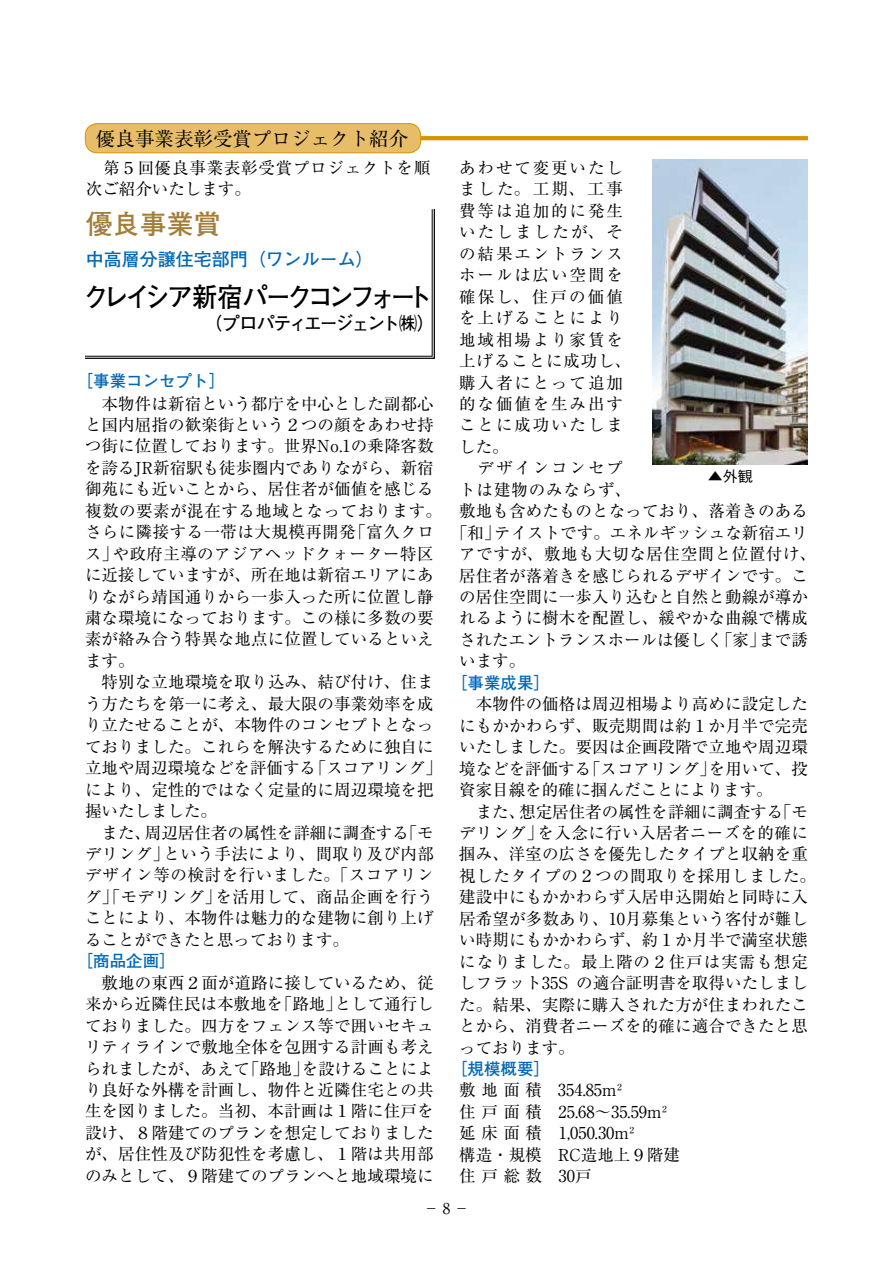
<style>
.page{position:relative;width:893px;height:1263px;background:#fff}
.page>*{position:absolute;margin:0;border:0;box-sizing:border-box;transform-origin:0 0}
.t1{font:700 27px "Futo Go B101 Pro";letter-spacing:-.165em;color:#000;scale:.94 1}
.t2{font:700 27px "Futo Go B101 Pro";color:#a37e39}
.t3{font:19.5px "Ryumin Pro";color:#000}
.t4{font:700 18px "Futo Go B101 Pro";color:#0068b7}
.t5{font:700 18px "Futo Go B101 Pro";letter-spacing:-.13em;color:#000}
.t6{font:16.5px/21.5px "Ryumin Pro";letter-spacing:.005em;color:#000}
.t7{font:16.5px "Ryumin Pro";letter-spacing:.115em;color:#000}
.t8{font:16.5px/21.3px "Ryumin Pro";letter-spacing:.045em;color:#000}
.t9{font:700 16.5px "Futo Go B101 Pro";color:#0068b7}
.t10{font:16.5px "Ryumin Pro";letter-spacing:.035em;color:#000}
.t11{font:16.5px "Ryumin Pro";letter-spacing:.055em;color:#000}
.t12{font:16.5px "Ryumin Pro";letter-spacing:.13em;color:#000}
.t13{font:15px "Ryumin Pro";color:#000}
.t14{font:500 15px "Gothic BBB Pro";color:#000}
</style>
<div class="page">
<svg style="left:85px;top:208px;width:350px;height:151px"></svg>
<img style="left:652px;top:159px;width:156px;height:305px">
<svg style="left:421px;top:136px;width:387px;height:4px;background:#d59504"></svg>
<div style="left:85px;top:124px;width:336px;height:29px;background:#e7bd6a;border-radius:12px"></div>
<div style="left:85px;top:123px;width:336px;height:30px;border:1px solid #d59400;border-radius:12px"></div>
<p class="t3" style="left:96px;top:123px;width:313px">優良事業表彰受賞プロジェクト紹介</p>
<p class="t8" style="left:86px;top:156px;width:346px">　第５回優良事業表彰受賞プロジェクトを順次ご紹介いたします。</p>
<h1 class="t2" style="left:86px;top:202px;width:136px">優良事業賞</h1>
<p class="t4" style="left:86px;top:245px;width:289px">中高層分譲住宅部門（ワンルーム）</p>
<h1 class="t1" style="left:84px;top:275px;width:373px">クレイシア新宿パークコンフォート</h1>
<p class="t5" style="left:204px;top:309px;width:232px">（プロパティエージェント㈱）</p>
<p class="t9" style="left:77px;top:368px;width:150px">［事業コンセプト］</p>
<p class="t6" style="left:85px;top:391px;width:358px">　本物件は新宿という都庁を中心とした副都心と国内屈指の歓楽街という２つの顔をあわせ持つ街に位置しております。世界No.1の乗降客数を誇るJR新宿駅も徒歩圏内でありながら、新宿御苑にも近いことから、居住者が価値を感じる複数の要素が混在する地域となっております。さらに隣接する一帯は大規模再開発「富久クロス」や政府主導のアジアヘッドクォーター特区に近接していますが、所在地は新宿エリアにありながら靖国通りから一歩入った所に位置し静粛な環境になっております。この様に多数の要素が絡み合う特異な地点に位置しているといえます。<br>　特別な立地環境を取り込み、結び付け、住まう方たちを第一に考え、最大限の事業効率を成り立たせることが、本物件のコンセプトとなっておりました。これらを解決するために独自に立地や周辺環境などを評価する「スコアリング」により、定性的ではなく定量的に周辺環境を把握いたしました。<br>　また、周辺居住者の属性を詳細に調査する「モデリング」という手法により、間取り及び内部デザイン等の検討を行いました。「スコアリング」「モデリング」を活用して、商品企画を行うことにより、本物件は魅力的な建物に創り上げることができたと思っております。</p>
<p class="t9" style="left:77px;top:948px;width:101px">［商品企画］</p>
<p class="t6" style="left:85px;top:971px;width:350px;text-align:justify">　敷地の東西２面が道路に接しているため、従来から近隣住民は本敷地を「路地」として通行しておりました。四方をフェンス等で囲いセキュリティラインで敷地全体を包囲する計画も考えられましたが、あえて「路地」を設けることにより良好な外構を計画し、物件と近隣住宅との共生を図りました。当初、本計画は１階に住戸を設け、８階建てのプランを想定しておりましたが、居住性及び防犯性を考慮し、１階は共用部のみとして、９階建てのプランへと地域環境に</p>
<p class="t7" style="left:459px;top:155px;width:165px">あわせて変更いたし</p>
<p class="t6" style="left:459px;top:177px;width:165px">ました。工期、工事</p>
<p class="t7" style="left:459px;top:198px;width:165px">費等は追加的に発生</p>
<p class="t12" style="left:459px;top:219px;width:165px">いたしましたが、そ</p>
<p class="t7" style="left:459px;top:241px;width:165px">の結果エントランス</p>
<p class="t7" style="left:459px;top:262px;width:165px">ホールは広い空間を</p>
<p class="t12" style="left:459px;top:284px;width:165px">確保し、住戸の価値</p>
<p class="t7" style="left:459px;top:305px;width:165px">を上げることにより</p>
<p class="t7" style="left:459px;top:326px;width:165px">地域相場より家賃を</p>
<p class="t11" style="left:459px;top:348px;width:173px">上げることに成功し、</p>
<p class="t7" style="left:459px;top:369px;width:165px">購入者にとって追加</p>
<p class="t7" style="left:459px;top:391px;width:165px">的な価値を生み出す</p>
<p class="t7" style="left:459px;top:412px;width:165px">ことに成功いたしま</p>
<p class="t6" style="left:459px;top:435px;width:51px">した。</p>
<p class="t7" style="left:459px;top:455px;width:165px">　デザインコンセプ</p>
<p class="t11" style="left:459px;top:477px;width:173px">トは建物のみならず、</p>
<p class="t6" style="left:459px;top:499px;width:350px">敷地も含めたものとなっており、落着きのある</p>
<p class="t6" style="left:451px;top:521px;width:358px">「和」テイストです。エネルギッシュな新宿エリ</p>
<p class="t10" style="left:459px;top:541px;width:358px">アですが、敷地も大切な居住空間と位置付け、</p>
<p class="t6" style="left:459px;top:563px;width:350px">居住者が落着きを感じられるデザインです。こ</p>
<p class="t6" style="left:459px;top:585px;width:350px">の居住空間に一歩入り込むと自然と動線が導か</p>
<p class="t6" style="left:459px;top:606px;width:350px">れるように樹木を配置し、緩やかな曲線で構成</p>
<p class="t6" style="left:459px;top:628px;width:350px">されたエントランスホールは優しく「家」まで誘</p>
<p class="t6" style="left:459px;top:649px;width:67px">います。</p>
<p class="t9" style="left:451px;top:669px;width:100px">［事業成果］</p>
<p class="t6" style="left:459px;top:692px;width:358px">　本物件の価格は周辺相場より高めに設定したにもかかわらず、販売期間は約１か月半で完売いたしました。要因は企画段階で立地や周辺環境などを評価する「スコアリング」を用いて、投資家目線を的確に掴んだことによります。<br>　また、想定居住者の属性を詳細に調査する「モデリング」を入念に行い入居者ニーズを的確に掴み、洋室の広さを優先したタイプと収納を重視したタイプの２つの間取りを採用しました。建設中にもかかわらず入居申込開始と同時に入居希望が多数あり、10月募集という客付が難しい時期にもかかわらず、約１か月半で満室状態になりました。最上階の２住戸は実需も想定しフラット35S の適合証明書を取得いたしました。結果、実際に購入された方が住まわれたことから、消費者ニーズを的確に適合できたと思っております。</p>
<p class="t9" style="left:451px;top:1055px;width:100px">［規模概要］</p>
<p class="t6" style="left:459px;top:1078px;width:222px">敷地面積 354.85m²<br>住戸面積　25.68〜35.59m²延床面積 1,050.30m²<br>構造・規模　RC造地上９階建住戸総数　30戸</p>
<p class="t14" style="left:708px;top:464px;width:46px">▲外観</p>
<p class="t13" style="left:424px;top:1196px;width:46px">−8−</p>
</div>
